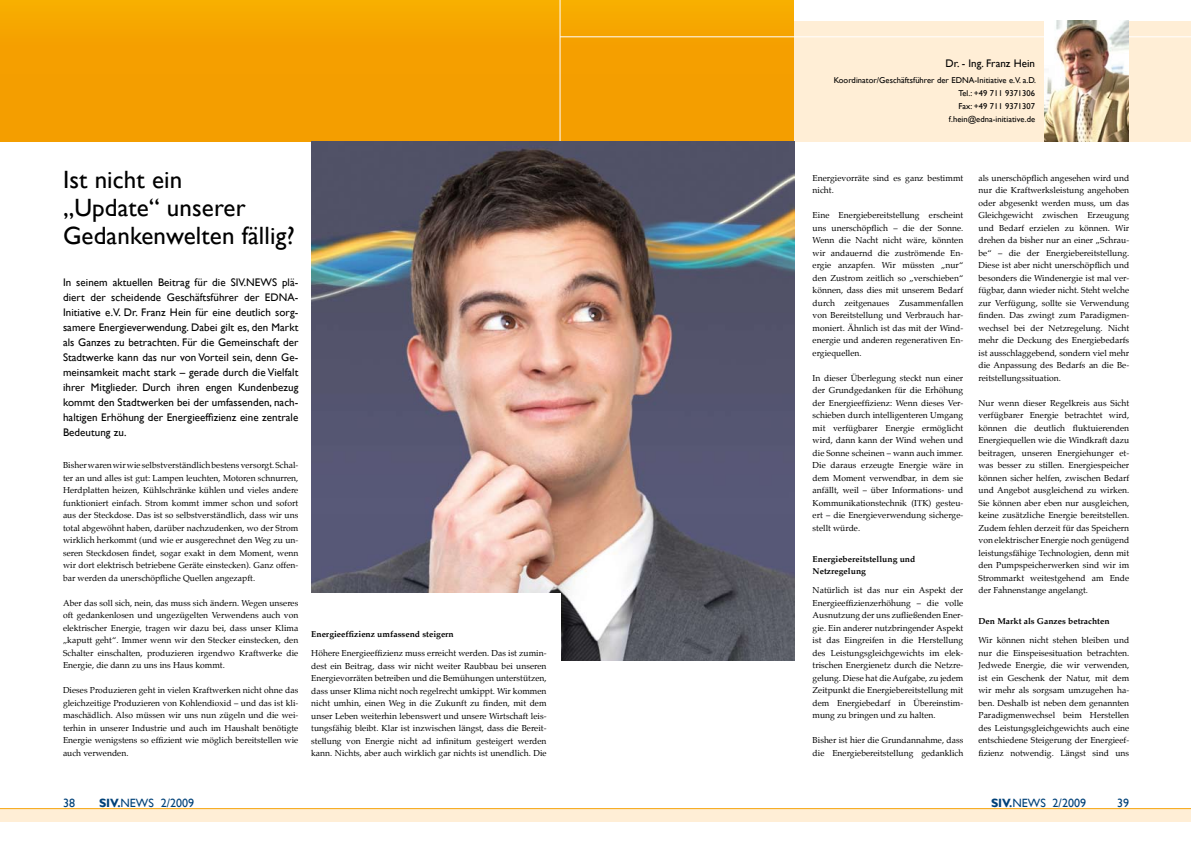
<style>
.page{position:relative;width:1191px;height:842px;background:#fff}
.page>*{position:absolute;margin:0;border:0;box-sizing:border-box;transform-origin:0 0}
.t1{font:25px/28px "Gill Sans";letter-spacing:.005em;color:#000}
.t2{font:12px "Gill Sans";color:#004178}
.t3{font:11px/15px "Gill Sans";letter-spacing:.005em;color:#000;text-align:justify}
.t4{font:11px "Gill Sans";letter-spacing:.005em;color:#000}
.t5{font:8.5px/12.5px "Palatino";letter-spacing:.005em;color:#000;text-align:justify}
.t6{font:8.5px/13px "Gill Sans";letter-spacing:.005em;color:#000;text-align:right}
.t7{font:700 8.5px/12.5px "Palatino";letter-spacing:.005em;color:#000}
.s1{font-weight:700}
</style>
<div class="page">
<div style="left:681px;top:21px;width:510px;height:120px;background:#ffeed6"></div>
<div style="left:0;top:0;width:793px;height:141px;background:linear-gradient(to right,#f5a100,#f5a101)"></div>
<hr style="left:560px;top:36px;width:631px;height:1px;background:#fff">
<hr style="left:559px;top:0;width:1px;height:142px;background:#fff">
<div style="left:0;top:808px;width:1191px;height:13px;background:#ffeed6"></div>
<hr style="left:0;top:808px;width:1191px;height:1px;background:#f6a610">
<img style="left:1044px;top:21px;width:84px;height:120px">
<img style="left:312px;top:141px;width:482px;height:520px">
<div style="left:310px;top:594px;width:250px;height:212px;background:#fff"></div>
<h1 class="t1" style="left:63px;top:166px;width:233px">Ist nicht ein<br>„Update“ unserer<br>Gedankenwelten fällig?</h1>
<p class="t3" style="left:63px;top:274px;width:237px">In seinem aktuellen Beitrag für die SIV.NEWS plä&shy;diert der scheidende Geschäftsführer der EDNA-Initiative e.V. Dr. Franz Hein für eine deutlich sorg&shy;samere Energieverwendung. Dabei gilt es, den Markt als Ganzes zu betrachten. Für die Gemeinschaft der Stadtwerke kann das nur von Vorteil sein, denn Ge&shy;meinsamkeit macht stark – gerade durch die Vielfalt ihrer Mitglieder. Durch ihren engen Kundenbezug kommt den Stadtwerken bei der umfassenden, nach&shy;haltigen Erhöhung der Energieeffizienz eine zentrale Bedeutung zu.</p>
<p class="t5" style="left:63px;top:459px;width:237px">Bisher waren wir wie selbstverständlich bestens versorgt. Schal&shy;ter an und alles ist gut: Lampen leuchten, Motoren schnurren, Herdplatten heizen, Kühlschränke kühlen und vieles andere funktioniert einfach. Strom kommt immer schon und sofort aus der Steckdose. Das ist so selbstverständlich, dass wir uns total abgewöhnt haben, darüber nachzudenken, wo der Strom wirklich herkommt (und wie er ausgerechnet den Weg zu un&shy;seren Steckdosen findet, sogar exakt in dem Moment, wenn wir dort elektrisch betriebene Geräte einstecken). Ganz offen&shy;bar werden da unerschöpfliche Quellen angezapft.</p>
<p class="t5" style="left:63px;top:597px;width:237px">Aber das soll sich, nein, das muss sich ändern. Wegen unseres oft gedankenlosen und ungezügelten Verwendens auch von elektrischer Energie, tragen wir dazu bei, dass unser Klima „kaputt geht“. Immer wenn wir den Stecker einstecken, den Schalter einschalten, produzieren irgendwo Kraftwerke die Energie, die dann zu uns ins Haus kommt.</p>
<p class="t5" style="left:63px;top:684px;width:237px">Dieses Produzieren geht in vielen Kraftwerken nicht ohne das gleichzeitige Produzieren von Kohlendioxid – und das ist kli&shy;maschädlich. Also müssen wir uns nun zügeln und die wei&shy;terhin in unserer Industrie und auch im Haushalt benötigte Energie wenigstens so effizient wie möglich bereitstellen wie auch verwenden.</p>
<p class="t7" style="left:311px;top:628px;width:144px">Energieeffizienz umfassend steigern</p>
<p class="t5" style="left:311px;top:647px;width:237px">Höhere Energieeffizienz muss erreicht werden. Das ist zumin&shy;dest ein Beitrag, dass wir nicht weiter Raubbau bei unseren Energievorräten betreiben und die Bemühungen unterstützen, dass unser Klima nicht noch regelrecht umkippt. Wir kommen nicht umhin, einen Weg in die Zukunft zu finden, mit dem unser Leben weiterhin lebenswert und unsere Wirtschaft leis&shy;tungsfähig bleibt. Klar ist inzwischen längst, dass die Bereit&shy;stellung von Energie nicht ad infinitum gesteigert werden kann. Nichts, aber auch wirklich gar nichts ist unendlich. Die</p>
<p class="t4" style="left:945px;top:57px;width:91px">Dr. - Ing. Franz Hein</p>
<p class="t6" style="left:833px;top:74px;width:204px">Koordinator/Geschäftsführer der EDNA-Initiative e.V. a.D.<br>Tel.: +49 711 9371306<br>Fax: +49 711 9371307<br>f.hein@edna-initiative.de</p>
<p class="t5" style="left:812px;top:171px;width:152px">Energievorräte sind es ganz bestimmt nicht.</p>
<p class="t5" style="left:812px;top:209px;width:152px">Eine Energiebereitstellung erscheint uns unerschöpflich – die der Sonne.<br>Wenn die Nacht nicht wäre, könnten wir andauernd die zuströmende En&shy;ergie anzapfen. Wir müssten „nur“ den Zustrom zeitlich so „verschieben“ können, dass dies mit unserem Bedarf durch zeitgenaues Zusammenfallen von Bereitstellung und Verbrauch har&shy;moniert. Ähnlich ist das mit der Wind&shy;energie und anderen regenerativen En&shy;ergiequellen.</p>
<p class="t5" style="left:812px;top:371px;width:152px">In dieser Überlegung steckt nun einer der Grundgedanken für die Erhöhung der Energieeffizienz: Wenn dieses Ver&shy;schieben durch intelligenteren Umgang mit verfügbarer Energie ermöglicht wird, dann kann der Wind wehen und die Sonne scheinen – wann auch immer.<br>Die daraus erzeugte Energie wäre in dem Moment verwendbar, in dem sie anfällt, weil – über Informations- und Kommunikationstechnik (ITK) gesteu&shy;ert – die Energieverwendung sicherge&shy;stellt würde.</p>
<p class="t7" style="left:812px;top:552px;width:104px">Energiebereitstellung und<br>Netzregelung</p>
<p class="t5" style="left:812px;top:584px;width:152px">Natürlich ist das nur ein Aspekt der Energieeffizienzerhöhung – die volle Ausnutzung der uns zufließenden Ener&shy;gie. Ein anderer nutzbringender Aspekt ist das Eingreifen in die Herstellung des Leistungsgleichgewichts im elek&shy;trischen Energienetz durch die Netzre&shy;gelung. Diese hat die Aufgabe, zu jedem Zeitpunkt die Energiebereitstellung mit dem Energiebedarf in Übereinstim&shy;mung zu bringen und zu halten.</p>
<p class="t5" style="left:812px;top:734px;width:152px">Bisher ist hier die Grundannahme, dass die Energiebereitstellung gedanklich</p>
<p class="t5" style="left:978px;top:171px;width:152px">als unerschöpflich angesehen wird und nur die Kraftwerksleistung angehoben oder abgesenkt werden muss, um das Gleichgewicht zwischen Erzeugung und Bedarf erzielen zu können. Wir drehen da bisher nur an einer „Schrau&shy;be“ – die der Energiebereitstellung.<br>Diese ist aber nicht unerschöpflich und besonders die Windenergie ist mal ver&shy;fügbar, dann wieder nicht. Steht welche zur Verfügung, sollte sie Verwendung finden. Das zwingt zum Paradigmen&shy;wechsel bei der Netzregelung. Nicht mehr die Deckung des Energiebedarfs ist ausschlaggebend, sondern viel mehr die Anpassung des Bedarfs an die Be&shy;reitstellungssituation.</p>
<p class="t5" style="left:978px;top:396px;width:152px">Nur wenn dieser Regelkreis aus Sicht verfügbarer Energie betrachtet wird, können die deutlich fluktuierenden Energiequellen wie die Windkraft dazu beitragen, unseren Energiehunger et&shy;was besser zu stillen. Energiespeicher können sicher helfen, zwischen Bedarf und Angebot ausgleichend zu wirken.<br>Sie können aber eben nur ausgleichen, keine zusätzliche Energie bereitstellen.<br>Zudem fehlen derzeit für das Speichern von elektrischer Energie noch genügend leistungsfähige Technologien, denn mit den Pumpspeicherwerken sind wir im Strommarkt weitestgehend am Ende der Fahnenstange angelangt.</p>
<p class="t7" style="left:978px;top:615px;width:133px">Den Markt als Ganzes betrachten</p>
<p class="t5" style="left:978px;top:634px;width:152px">Wir können nicht stehen bleiben und nur die Einspeisesituation betrachten.<br>Jedwede Energie, die wir verwenden, ist ein Geschenk der Natur, mit dem wir mehr als sorgsam umzugehen ha&shy;ben. Deshalb ist neben dem genannten Paradigmenwechsel beim Herstellen des Leistungsgleichgewichts auch eine entschiedene Steigerung der Energieef&shy;fizienz notwendig. Längst sind uns</p>
<h2 class="t2" style="left:63px;top:795px;width:13px">38</h2>
<h2 class="t2" style="left:99px;top:795px;width:96px"><span class="s1">SIV.</span>NEWS 2/2009</h2>
<h2 class="t2" style="left:991px;top:795px;width:96px"><span class="s1">SIV.</span>NEWS 2/2009</h2>
<h2 class="t2" style="left:1117px;top:795px;width:13px">39</h2>
</div>
